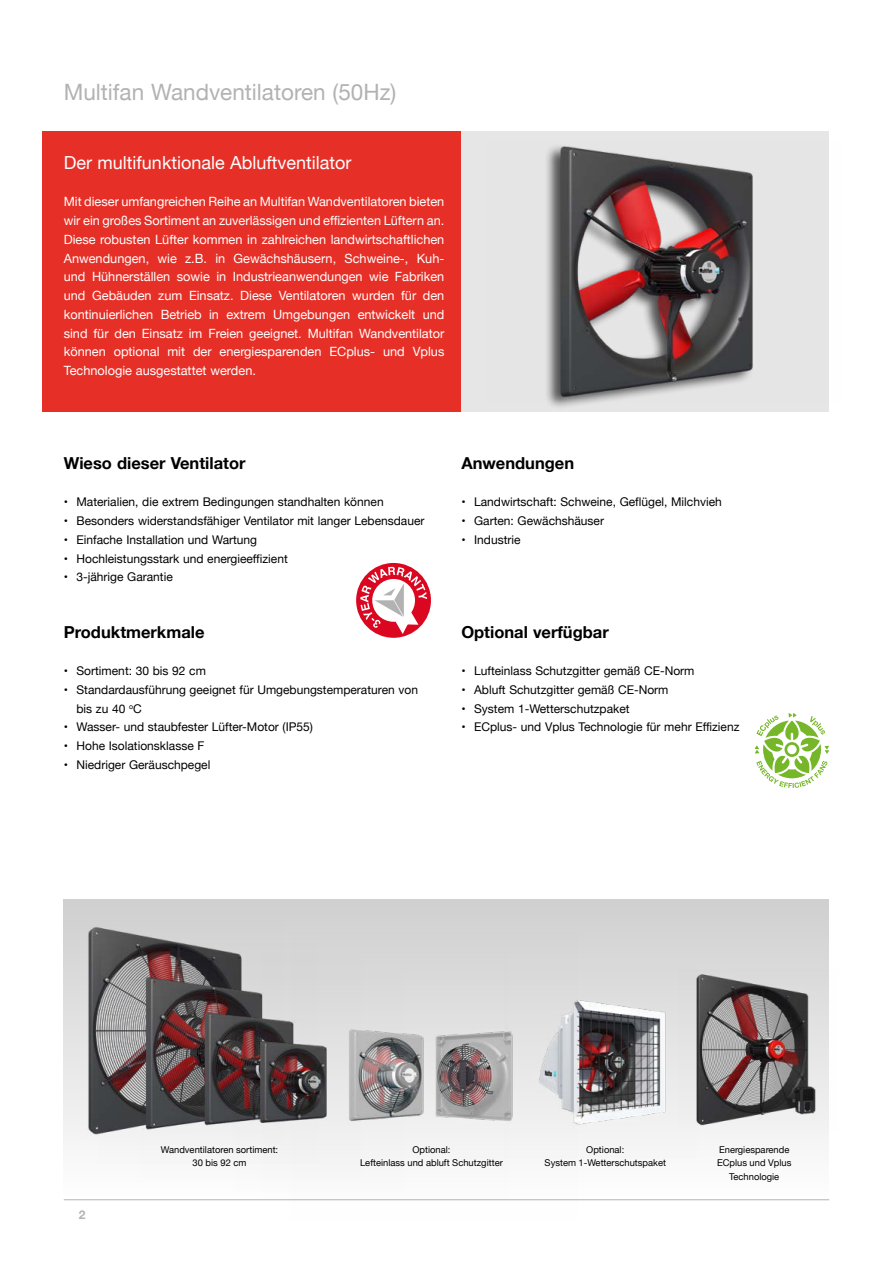
<style>
.page{position:relative;width:893px;height:1263px;background:#fff}
.page>*{position:absolute;margin:0;border:0;box-sizing:border-box;transform-origin:0 0}
.t1{font:22.5px "Helvetica Neue";color:#b3b2b2}
.t2{font:18px "Helvetica Neue";color:#fff}
.t3{font:700 16.5px "Helvetica Neue";color:#000}
.t4{font:12.75px/18.8px "Helvetica Neue";color:#fff;text-align:justify}
.t5{font:12px/18.8px "Helvetica Neue";color:#000}
.t6{font:700 12px "Helvetica Neue";color:#b3b2b2}
.t7{font:9.3px/13.5px "Helvetica Neue";color:#000;text-align:center}
</style>
<div class="page">
<svg style="left:64px;top:900px;width:765px;height:300px;fill:#d6d6d6"></svg>
<div style="left:461px;top:131px;width:368px;height:281px;background:#e5e5e5"></div>
<div style="left:43px;top:131px;width:418px;height:281px;background:#e63027"></div>
<div style="left:356px;top:563px;width:75px;height:75px;background:#db0720;border-radius:50%"></div>
<svg style="left:360px;top:567px;width:67px;height:67px"></svg>
<svg style="left:755px;top:713px;width:74px;height:75px"></svg>
<div style="left:544px;top:143px;width:210px;height:267px;background:#000;opacity:.65"></div>
<img style="left:544px;top:143px;width:210px;height:258px">
<img style="left:577px;top:966px;width:120px;height:192px">
<img style="left:290px;top:932px;width:287px;height:269px">
<img style="left:263px;top:952px;width:245px;height:246px">
<img style="left:64px;top:921px;width:219px;height:219px">
<img style="left:98px;top:942px;width:221px;height:221px">
<img style="left:141px;top:959px;width:219px;height:219px">
<img style="left:233px;top:974px;width:170px;height:217px">
<img style="left:678px;top:969px;width:151px;height:160px">
<h1 class="t1" style="left:64px;top:76px;width:334px">Multifan Wandventilatoren (50Hz)</h1>
<h2 class="t2" style="left:64px;top:149px;width:289px">Der multifunktionale Abluftventilator</h2>
<p class="t4" style="left:64px;top:193px;width:382px">Mit dieser umfangreichen Reihe an Multifan Wandventilatoren bieten wir ein großes Sortiment an zuverlässigen und effizienten Lüftern an.<br>Diese robusten Lüfter kommen in zahlreichen landwirtschaftlichen Anwendungen, wie z.B. in Gewächshäusern, Schweine-, Kuh&shy;und Hühnerställen sowie in Industrieanwendungen wie Fabriken und Gebäuden zum Einsatz. Diese Ventilatoren wurden für den kontinuierlichen Betrieb in extrem Umgebungen entwickelt und sind für den Einsatz im Freien geeignet. Multifan Wandventilator können optional mit der energiesparenden ECplus- und Vplus Technologie ausgestattet werden.</p>
<h3 class="t3" style="left:64px;top:450px;width:183px">Wieso dieser Ventilator</h3>
<p class="t5" style="left:64px;top:493px;width:321px">• Materialien, die extrem Bedingungen standhalten können</p>
<p class="t5" style="left:64px;top:512px;width:362px">• Besonders widerstandsfähiger Ventilator mit langer Lebensdauer</p>
<p class="t5" style="left:64px;top:531px;width:195px">• Einfache Installation und Wartung</p>
<p class="t5" style="left:64px;top:550px;width:225px">• Hochleistungsstark und energieeffizient</p>
<p class="t5" style="left:64px;top:568px;width:111px">• 3-jährige Garantie</p>
<h3 class="t3" style="left:64px;top:619px;width:142px">Produktmerkmale</h3>
<p class="t5" style="left:64px;top:662px;width:144px">• Sortiment: 30 bis 92 cm</p>
<p class="t5" style="left:77px;top:681px;width:343px;text-indent:-13px">• Standardausführung geeignet für Umgebungstemperaturen von bis zu 40 <sup>o</sup>C</p>
<p class="t5" style="left:64px;top:718px;width:251px">• Wasser- und staubfester Lüfter-Motor (IP55)</p>
<p class="t5" style="left:64px;top:737px;width:142px">• Hohe Isolationsklasse F</p>
<p class="t5" style="left:64px;top:756px;width:148px">• Niedriger Geräuschpegel</p>
<h3 class="t3" style="left:461px;top:450px;width:114px">Anwendungen</h3>
<p class="t5" style="left:461px;top:493px;width:262px">• Landwirtschaft: Schweine, Geflügel, Milchvieh</p>
<p class="t5" style="left:461px;top:512px;width:144px">• Garten: Gewächshäuser</p>
<p class="t5" style="left:461px;top:531px;width:61px">• Industrie</p>
<h3 class="t3" style="left:461px;top:619px;width:149px">Optional verfügbar</h3>
<p class="t5" style="left:461px;top:662px;width:235px">• Lufteinlass Schutzgitter gemäß CE-Norm</p>
<p class="t5" style="left:461px;top:681px;width:209px">• Abluft Schutzgitter gemäß CE-Norm</p>
<p class="t5" style="left:461px;top:700px;width:170px">• System 1-Wetterschutzpaket</p>
<p class="t5" style="left:461px;top:718px;width:280px">• ECplus- und Vplus Technologie für mehr Effizienz</p>
<p class="t6" style="left:79px;top:1205px;width:8px">2</p>
<p class="t7" style="left:161px;top:1143px;width:119px">Wandventilatoren sortiment:<br>30 bis 92 cm</p>
<p class="t7" style="left:360px;top:1143px;width:144px">Optional:<br>Lefteinlass und abluft Schutzgitter</p>
<p class="t7" style="left:545px;top:1143px;width:123px">Optional:<br>System 1-Wetterschutspaket</p>
<p class="t7" style="left:717px;top:1143px;width:76px">Energiesparende<br>ECplus und Vplus<br>Technologie</p>
</div>
